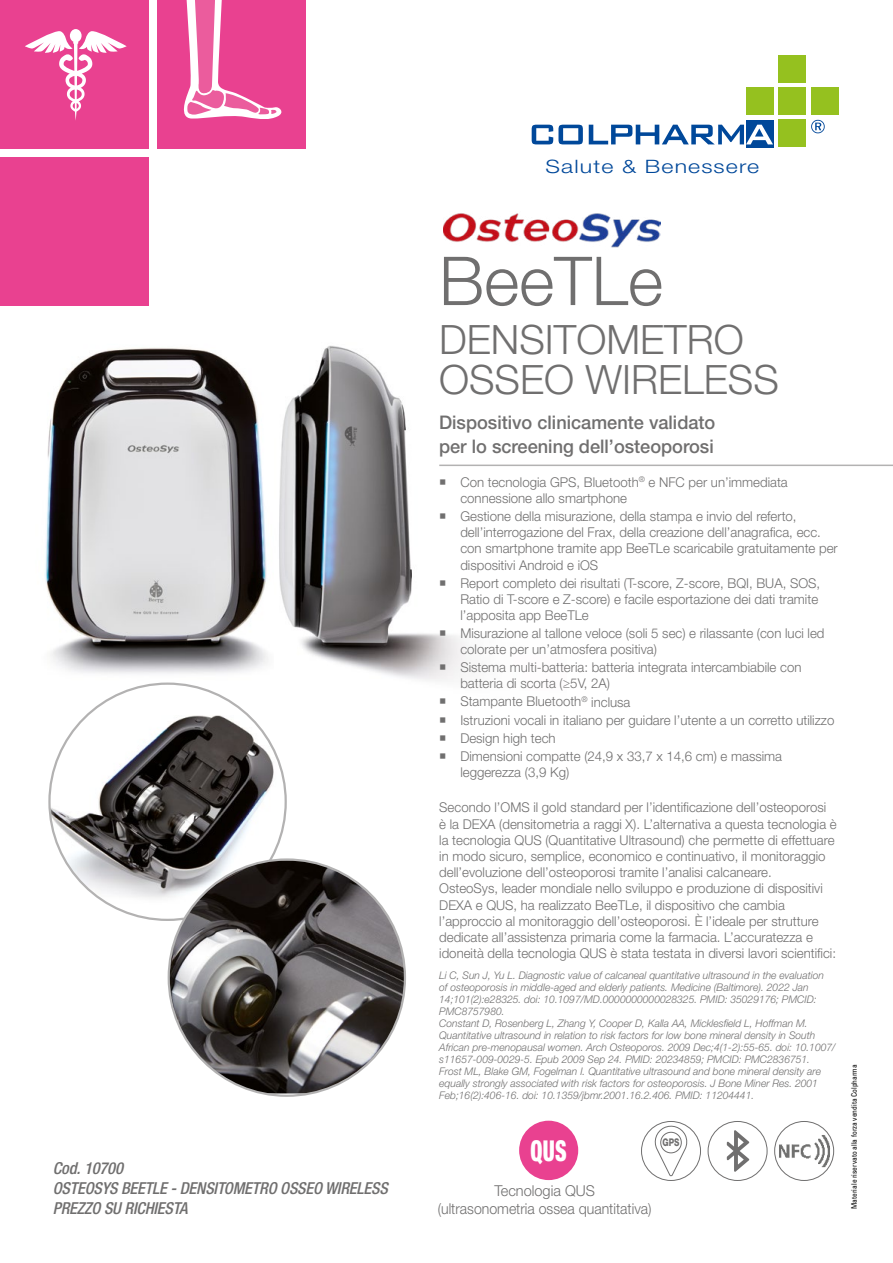
<style>
.page{position:relative;width:893px;height:1263px;background:#fff}
.page>*{position:absolute;margin:0;border:0;box-sizing:border-box;transform-origin:0 0}
.t1{font:300 67.5px "Helvetica Neue LT Std";color:#706f6f}
.t2{font:300 40.5px/40.5px "Helvetica Neue LT Std";color:#706f6f}
.t3{font:900 condensed 28.8px "Helvetica Neue LT Std";color:#fff;scale:.75 1}
.t4{font:500 18.75px/24px "Helvetica Neue LT Std";color:#706f6f}
.t5{font:300 18.45px "Helvetica Neue LT Std";letter-spacing:.05em;color:#00489a;scale:1.25 1}
.t6{font:italic 500 condensed 16.5px/19.8px "Helvetica Neue LT Std";letter-spacing:-.01em;color:#706f6f}
.t7{font:300 15px/18px "Helvetica Neue LT Std";color:#706f6f;text-align:center}
.t8{font:300 13.5px/16.2px "Helvetica Neue LT Std";color:#706f6f}
.t9{font:800 10.65px "Helvetica Neue LT Std";color:#706f6f;scale:.75 1}
.t10{font:italic 300 10.5px/12px "Helvetica Neue LT Std";color:#706f6f}
.t11{font:condensed 7.5px "Univers LT Std";color:#000}
</style>
<div class="page">
<img style="left:45px;top:348px;width:223px;height:353px">
<img style="left:279px;top:345px;width:287px;height:336px">
<div style="left:0;top:157px;width:148px;height:149px;background:#e94190"></div>
<div style="left:0;top:0;width:148px;height:149px;background:#e94190"></div>
<div style="left:157px;top:0;width:148px;height:149px;background:#e94190"></div>
<div style="left:746px;top:120px;width:27px;height:27px;background:#00489a"></div>
<div style="left:746px;top:87px;width:27px;height:28px;background:#95c11f"></div>
<div style="left:778px;top:87px;width:28px;height:28px;background:#95c11f"></div>
<div style="left:811px;top:87px;width:28px;height:28px;background:#95c11f"></div>
<div style="left:779px;top:55px;width:27px;height:27px;background:#95c11f"></div>
<div style="left:779px;top:120px;width:27px;height:27px;background:#95c11f"></div>
<svg style="left:532px;top:125px;width:51px;height:19px"></svg>
<svg style="left:589px;top:125px;width:184px;height:19px"></svg>
<svg style="left:811px;top:120px;width:14px;height:13px"></svg>
<hr style="left:439px;top:465px;width:454px;height:1px;background:#b3b2b2">
<svg style="left:25px;top:29px;width:102px;height:91px"></svg>
<svg style="left:183px;top:0;width:99px;height:119px"></svg>
<img style="left:443px;top:213px;width:218px;height:35px">
<div style="left:519px;top:1121px;width:59px;height:59px;background:#e94190;border-radius:50%"></div>
<img style="left:49px;top:703px;width:237px;height:212px">
<img style="left:169px;top:860px;width:236px;height:233px">
<img style="left:776px;top:1135px;width:56px;height:32px">
<div style="left:774px;top:1121px;width:60px;height:60px;border:1px solid #706f6f;border-radius:50%"></div>
<div style="left:708px;top:1121px;width:59px;height:60px;border:1px solid #706f6f;border-radius:50%"></div>
<svg style="left:727px;top:1130px;width:22px;height:42px"></svg>
<div style="left:641px;top:1121px;width:60px;height:60px;border:1px solid #706f6f;border-radius:50%"></div>
<svg style="left:653px;top:1124px;width:35px;height:53px"></svg>
<p class="t6" style="left:53px;top:1159px;width:336px">Cod. 10700<br>OSTEOSYS BEETLE - DENSITOMETRO OSSEO WIRELESS<br>PREZZO SU RICHIESTA</p>
<h3 class="t5" style="left:545px;top:155px;width:172px">Salute &amp; Benessere</h3>
<h1 class="t1" style="left:439px;top:240px;width:225px">BeeTLe</h1>
<h2 class="t2" style="left:439px;top:318px;width:341px">DENSITOMETRO<br>OSSEO WIRELESS</h2>
<h3 class="t4" style="left:439px;top:410px;width:278px">Dispositivo clinicamente validato per lo screening dell’osteoporosi</h3>
<p class="t8" style="left:460px;top:474px;width:329px;text-indent:-21px">○ Con tecnologia GPS, Bluetooth<sup>®</sup> e NFC per un’immediata connessione allo smartphone</p>
<p class="t8" style="left:460px;top:508px;width:379px;text-indent:-21px">○ Gestione della misurazione, della stampa e invio del referto, dell’interrogazione del Frax, della creazione dell’anagrafica, ecc. con smartphone tramite app BeeTLe scaricabile gratuitamente per dispositivi Android e iOS</p>
<p class="t8" style="left:460px;top:574px;width:361px;text-indent:-21px">○ Report completo dei risultati (T-score, Z-score, BQI, BUA, SOS,<br>Ratio di T-score e Z-score) e facile esportazione dei dati tramite l’apposita app BeeTLe</p>
<p class="t8" style="left:460px;top:625px;width:366px;text-indent:-21px">○ Misurazione al tallone veloce (soli 5 sec) e rilassante (con luci led colorate per un’atmosfera positiva)</p>
<p class="t8" style="left:460px;top:659px;width:343px;text-indent:-21px">○ Sistema multi-batteria: batteria integrata intercambiabile con batteria di scorta (≥5V, 2A)</p>
<p class="t8" style="left:439px;top:693px;width:193px">○ Stampante Bluetooth<sup>®</sup> inclusa</p>
<p class="t8" style="left:439px;top:711px;width:397px">○ Istruzioni vocali in italiano per guidare l’utente a un corretto utilizzo</p>
<p class="t8" style="left:439px;top:729px;width:118px">○ Design high tech</p>
<p class="t8" style="left:460px;top:747px;width:323px;text-indent:-21px">○ Dimensioni compatte (24,9 x 33,7 x 14,6 cm) e massima leggerezza (3,9 Kg)</p>
<p class="t8" style="left:439px;top:799px;width:399px">Secondo l’OMS il gold standard per l’identificazione dell’osteoporosi<br>è la DEXA (densitometria a raggi X). L’alternativa a questa tecnologia è la tecnologia QUS (Quantitative Ultrasound) che permette di effettuare in modo sicuro, semplice, economico e continuativo, il monitoraggio dell’evoluzione dell’osteoporosi tramite l’analisi calcaneare.<br>OsteoSys, leader mondiale nello sviluppo e produzione di dispositivi DEXA e QUS, ha realizzato BeeTLe, il dispositivo che cambia l’approccio al monitoraggio dell’osteoporosi. È l’ideale per strutture dedicate all’assistenza primaria come la farmacia. L’accuratezza e idoneità della tecnologia QUS è stata testata in diversi lavori scientifici:</p>
<p class="t10" style="left:439px;top:969px;width:398px">Li C, Sun J, Yu L. Diagnostic value of calcaneal quantitative ultrasound in the evaluation<br>of osteoporosis in middle-aged and elderly patients. Medicine (Baltimore). 2022 Jan 14;101(2):e28325. doi: 10.1097/MD.0000000000028325. PMID: 35029176; PMCID:<br>PMC8757980.<br>Constant D, Rosenberg L, Zhang Y, Cooper D, Kalla AA, Micklesfield L, Hoffman M.<br>Quantitative ultrasound in relation to risk factors for low bone mineral density in South African pre-menopausal women. Arch Osteoporos. 2009 Dec;4(1-2):55-65. doi: 10.1007/ s11657-009-0029-5. Epub 2009 Sep 24. PMID: 20234859; PMCID: PMC2836751.<br>Frost ML, Blake GM, Fogelman I. Quantitative ultrasound and bone mineral density are equally strongly associated with risk factors for osteoporosis. J Bone Miner Res. 2001<br>Feb;16(2):406-16. doi: 10.1359/jbmr.2001.16.2.406. PMID: 11204441.</p>
<h3 class="t3" style="left:531px;top:1133px;width:50px">QUS</h3>
<p class="t7" style="left:438px;top:1182px;width:215px">Tecnologia QUS<br>(ultrasonometria ossea quantitativa)</p>
<p class="t9" style="left:663px;top:1136px;width:24px">GPS</p>
<p class="t11" style="left:849px;top:1209px;width:146px;rotate:-90deg">Materiale riservato alla forza vendita Colpharma</p>
</div>
